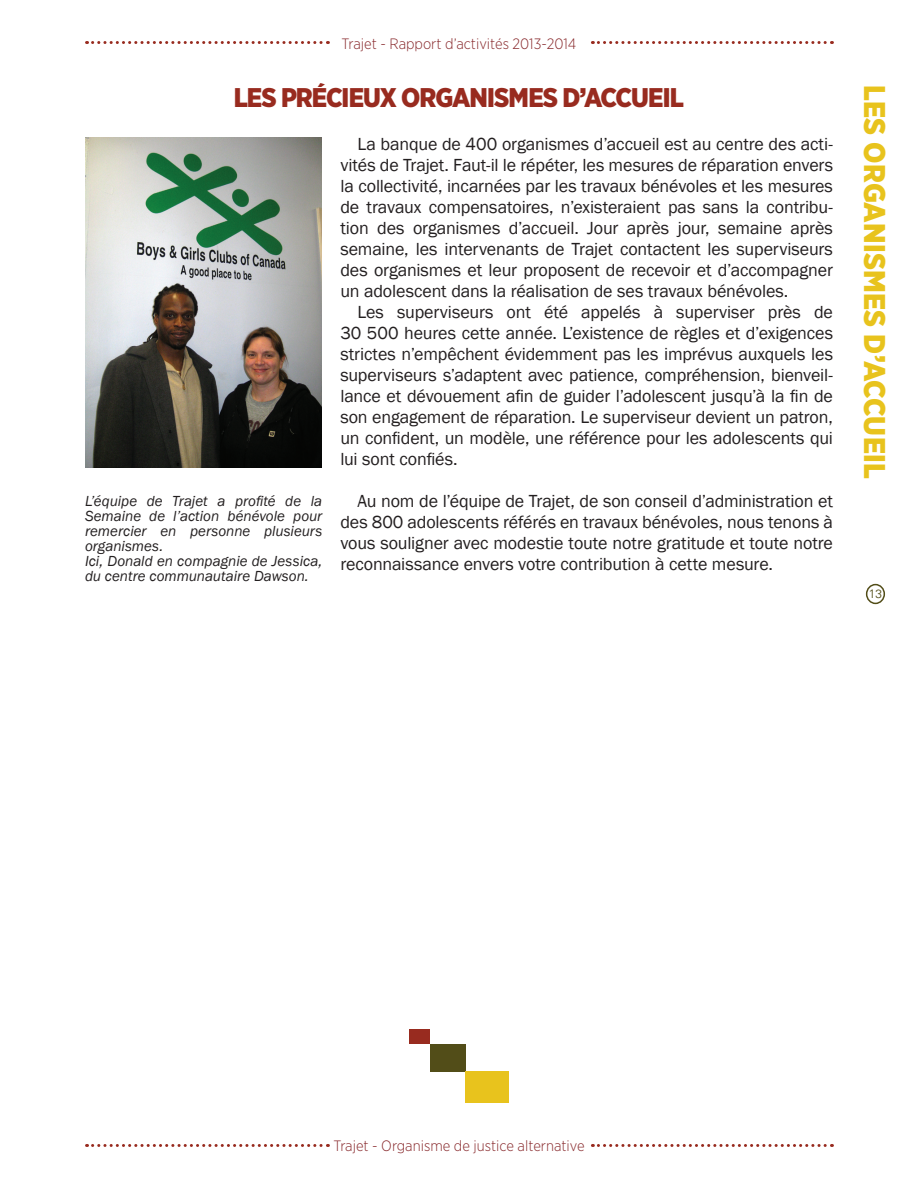
<style>
.page{position:relative;width:918px;height:1188px;background:#fff}
.page>*{position:absolute;margin:0;border:0;box-sizing:border-box;transform-origin:0 0}
.Texte_Trajet_com{font:900 30px "Gotham Narrow";letter-spacing:.005em;color:#e8c31d}
.Titre_1_RapportActiv{font:900 27px "Gotham Narrow";letter-spacing:-.035em;color:#982b1f}
.Texte_RapportActivit{font:18px/21px "Franklin Gothic";letter-spacing:-.01em;color:#231f20;text-align:justify}
.t1{font:italic 15px/15px "Franklin Gothic";color:#231f20;text-align:justify}
.t2{font:300 15px "Gotham Narrow";color:#88292c}
.t3{font:300 12px "Univers";color:#524d18}
</style>
<div class="page">
<svg style="left:87px;top:1144px;width:241px;height:3px"></svg>
<svg style="left:592px;top:1144px;width:240px;height:3px"></svg>
<div style="left:866px;top:584px;width:19px;height:20px;border:2px solid #524d18;border-radius:50%"></div>
<svg style="left:87px;top:41px;width:241px;height:3px"></svg>
<svg style="left:592px;top:41px;width:240px;height:3px"></svg>
<div style="left:430px;top:1044px;width:36px;height:27px;background:#524d18"></div>
<div style="left:409px;top:1029px;width:21px;height:15px;background:#982b1f"></div>
<div style="left:466px;top:1071px;width:43px;height:32px;background:#e8c31d"></div>
<img style="left:85px;top:137px;width:237px;height:330px">
<p class="t2" style="left:342px;top:34px;width:236px">Trajet - Rapport d’activités 2013-2014</p>
<p class="Titre_1_RapportActiv" style="left:234px;top:79px;width:452px">LES PRÉCIEUX ORGANISMES D’ACCUEIL</p>
<p class="t1" style="left:85px;top:494px;width:239px">L’équipe de Trajet a profité de la Semaine de l’action bénévole pour remercier en personne plusieurs organismes.</p>
<p class="t1" style="left:85px;top:554px;width:239px">Ici, Donald en compagnie de Jessica, du centre communautaire Dawson.</p>
<p class="Texte_RapportActivit" style="left:340px;top:134px;width:494px;text-indent:17px">La banque de 400 organismes d’accueil est au centre des acti&shy;vités de Trajet. Faut-il le répéter, les mesures de réparation envers la collectivité, incarnées par les travaux bénévoles et les mesures de travaux compensatoires, n’existeraient pas sans la contribu&shy;tion des organismes d’accueil. Jour après jour, semaine après semaine, les intervenants de Trajet contactent les superviseurs des organismes et leur proposent de recevoir et d’accompagner un adolescent dans la réalisation de ses travaux bénévoles.</p>
<p class="Texte_RapportActivit" style="left:340px;top:302px;width:494px;text-indent:17px">Les superviseurs ont été appelés à superviser près de 30 500 heures cette année. L’existence de règles et d’exigences strictes n’empêchent évidemment pas les imprévus auxquels les superviseurs s’adaptent avec patience, compréhension, bienveil&shy;lance et dévouement afin de guider l’adolescent jusqu’à la fin de son engagement de réparation. Le superviseur devient un patron, un confident, un modèle, une référence pour les adolescents qui lui sont confiés.</p>
<p class="Texte_RapportActivit" style="left:340px;top:491px;width:494px;text-indent:17px">Au nom de l’équipe de Trajet, de son conseil d’administration et des 800 adolescents référés en travaux bénévoles, nous tenons à vous souligner avec modestie toute notre gratitude et toute notre reconnaissance envers votre contribution à cette mesure.</p>
<p class="Texte_Trajet_com" style="left:895px;top:85px;width:395px;rotate:90deg">LES ORGANISMES D’ACCUEIL</p>
<p class="t3" style="left:869px;top:587px;width:15px">13</p>
<p class="t2" style="left:333px;top:1137px;width:253px">Trajet - Organisme de justice alternative</p>
</div>
